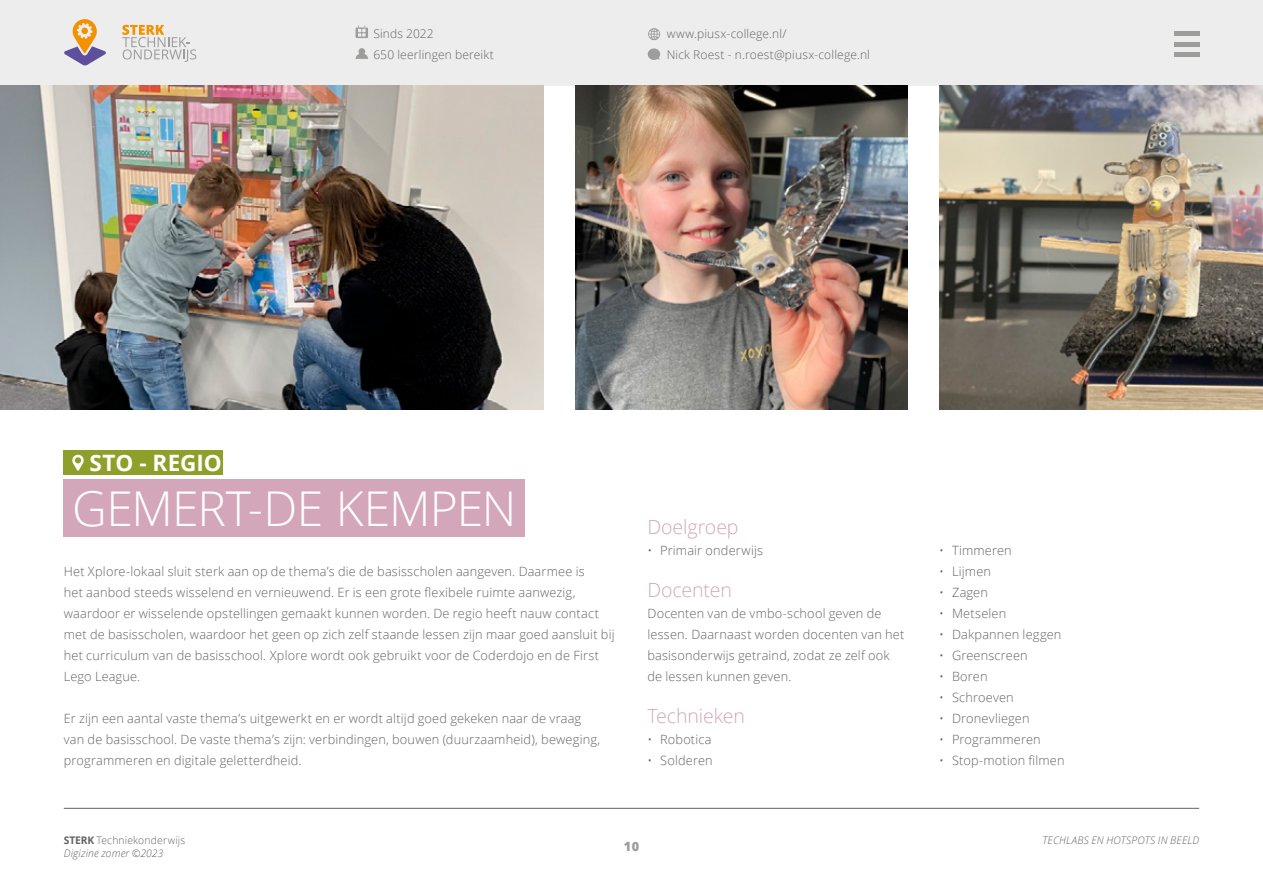
<style>
.page{position:relative;width:1263px;height:893px;background:#fff}
.page>*{position:absolute;margin:0;border:0;box-sizing:border-box;transform-origin:0 0}
.t1{font:300 48px "Open Sans";letter-spacing:-.015em;color:#fff}
.t2{font:700 22.5px "Open Sans";color:#fff}
.t3{font:300 19.5px "Open Sans";letter-spacing:-.005em;color:#d3a6ba}
.t4{font:300 12.75px/21px "Open Sans";letter-spacing:.015em;color:#646363}
.t5{font:800 12.75px "Open Sans";color:#9d9d9c}
.t6{font:300 12px/21px "Open Sans";letter-spacing:.015em;color:#646363}
.t7{font:italic 300 10.5px/13.5px "Open Sans";letter-spacing:.015em;color:#646363}
.s1{font-weight:700;font-style:normal}
.s2{font-style:normal}
</style>
<div class="page">
<div style="left:0;top:0;width:1263px;height:85px;background:#ededed"></div>
<hr style="left:1174px;top:32px;width:25px;height:4px;background:#9d9d9c">
<hr style="left:1174px;top:42px;width:25px;height:4px;background:#9d9d9c">
<div style="left:1174px;top:52px;width:25px;height:5px;background:#9d9d9c"></div>
<svg style="left:122px;top:25px;width:74px;height:37px"></svg>
<svg style="left:64px;top:19px;width:42px;height:47px"></svg>
<img style="left:0;top:85px;width:543px;height:325px">
<hr style="left:64px;top:808px;width:1135px;height:1px;background:#646363">
<div style="left:648px;top:48px;width:12px;height:12px;background:#9d9d9c;border-radius:50%"></div>
<svg style="left:356px;top:25px;width:12px;height:13px"></svg>
<svg style="left:356px;top:48px;width:12px;height:11px"></svg>
<svg style="left:648px;top:28px;width:12px;height:12px"></svg>
<div style="left:64px;top:450px;width:159px;height:24px;background:#8f9f29"></div>
<svg style="left:72px;top:454px;width:12px;height:17px"></svg>
<div style="left:64px;top:479px;width:461px;height:58px;background:#d3a6ba"></div>
<img style="left:575px;top:85px;width:332px;height:325px">
<img style="left:939px;top:85px;width:324px;height:325px">
<p class="t6" style="left:373px;top:23px;width:122px">Sinds 2022<br>650 leerlingen bereikt</p>
<p class="t6" style="left:667px;top:23px;width:205px">www.piusx-college.nl/<br>Nick Roest - n.roest@piusx-college.nl</p>
<h2 class="t2" style="left:90px;top:447px;width:134px">STO - REGIO</h2>
<h1 class="t1" style="left:72px;top:476px;width:446px">GEMERT-DE KEMPEN</h1>
<p class="t4" style="left:64px;top:560px;width:552px">Het Xplore-lokaal sluit sterk aan op de thema’s die de basisscholen aangeven. Daarmee is<br>het aanbod steeds wisselend en vernieuwend. Er is een grote flexibele ruimte aanwezig, waardoor er wisselende opstellingen gemaakt kunnen worden. De regio heeft nauw contact met de basisscholen, waardoor het geen op zich zelf staande lessen zijn maar goed aansluit bij het curriculum van de basisschool. Xplore wordt ook gebruikt voor de Coderdojo en de First Lego League.</p>
<p class="t4" style="left:64px;top:707px;width:538px">Er zijn een aantal vaste thema’s uitgewerkt en er wordt altijd goed gekeken naar de vraag van de basisschool. De vaste thema’s zijn: verbindingen, bouwen (duurzaamheid), beweging, programmeren en digitale geletterdheid.</p>
<h3 class="t3" style="left:647px;top:513px;width:93px">Doelgroep</h3>
<p class="t4" style="left:647px;top:539px;width:117px">• Primair onderwijs</p>
<h3 class="t3" style="left:647px;top:576px;width:86px">Docenten</h3>
<p class="t4" style="left:647px;top:602px;width:258px">Docenten van de vmbo-school geven de lessen. Daarnaast worden docenten van het basisonderwijs getraind, zodat ze zelf ook de lessen kunnen geven.</p>
<h3 class="t3" style="left:647px;top:702px;width:99px">Technieken</h3>
<p class="t4" style="left:647px;top:728px;width:66px">• Robotica</p>
<p class="t4" style="left:647px;top:749px;width:67px">• Solderen</p>
<p class="t4" style="left:939px;top:539px;width:74px">• Timmeren</p>
<p class="t4" style="left:939px;top:560px;width:53px">• Lijmen</p>
<p class="t4" style="left:939px;top:581px;width:50px">• Zagen</p>
<p class="t4" style="left:939px;top:602px;width:68px">• Metselen</p>
<p class="t4" style="left:939px;top:623px;width:124px">• Dakpannen leggen</p>
<p class="t4" style="left:939px;top:644px;width:90px">• Greenscreen</p>
<p class="t4" style="left:939px;top:665px;width:50px">• Boren</p>
<p class="t4" style="left:939px;top:686px;width:76px">• Schroeven</p>
<p class="t4" style="left:939px;top:707px;width:92px">• Dronevliegen</p>
<p class="t4" style="left:939px;top:728px;width:103px">• Programmeren</p>
<p class="t4" style="left:939px;top:749px;width:127px">• Stop-motion filmen</p>
<p class="t7" style="left:64px;top:833px;width:123px"><span class="s1">STERK</span> <span class="s2">Techniekonderwijs<br></span>Digizine zomer ©2023</p>
<p class="t7" style="left:1042px;top:833px;width:158px">TECHLABS EN HOTSPOTS IN BEELD</p>
<p class="t5" style="left:624px;top:836px;width:17px">10</p>
</div>
